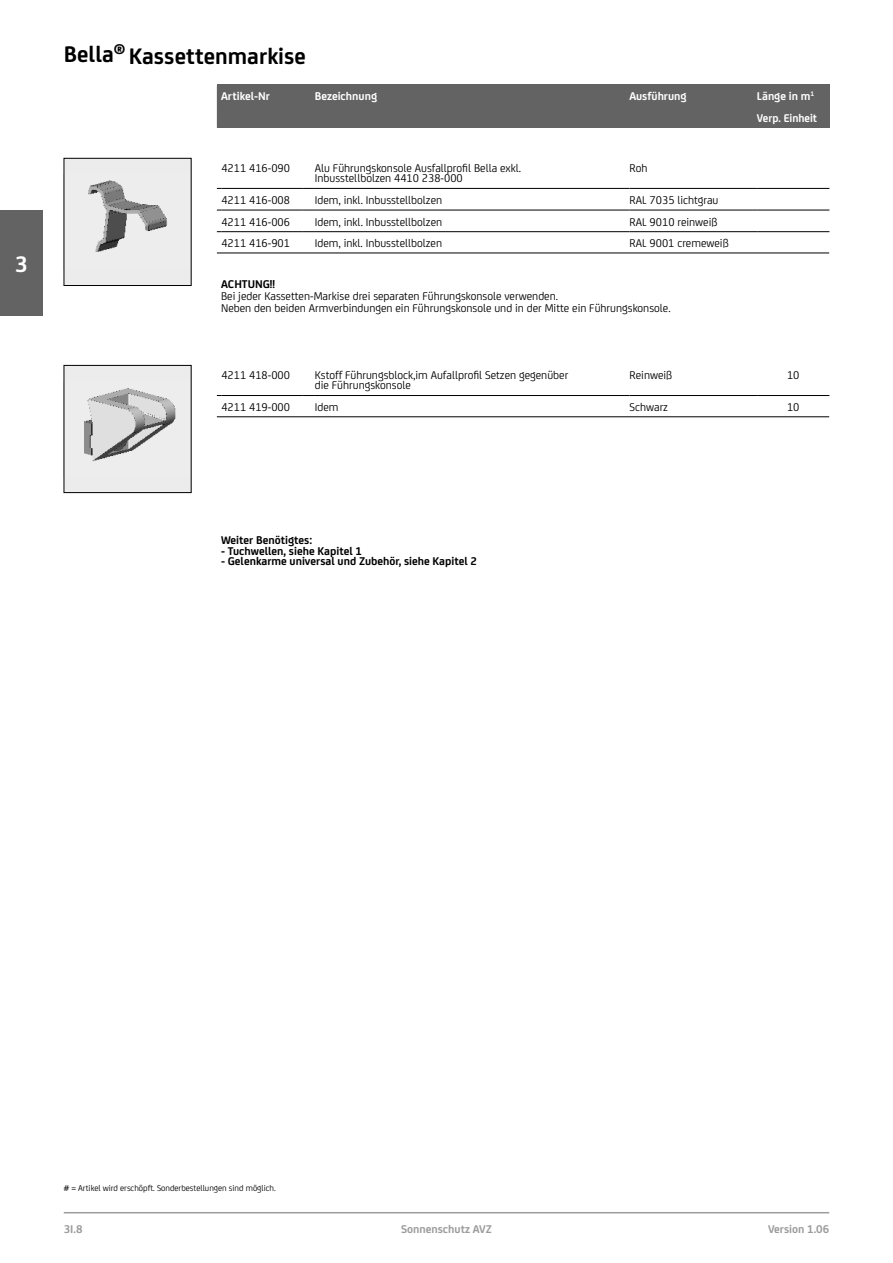
<style>
.page{position:relative;width:893px;height:1263px;background:#fff}
.page>*{position:absolute;margin:0;border:0;box-sizing:border-box;transform-origin:0 0}
.t1{font:700 24px "FS Joey";color:#000}
.t2{font:700 24px "FS Joey";color:#fff}
.t3{font:12px/10.5px "FS Joey";color:#000}
.t4{font:700 12px "FS Joey";color:#000}
.t5{font:700 12px/21.3px "FS Joey";color:#fff}
.t6{font:700 12px "FS Joey";color:#9c9c9c}
.t7{font:9px "FS Joey";color:#000}
</style>
<div class="page">
<hr style="left:64px;top:1212px;width:765px;height:1px;background:#9c9c9c">
<div style="left:217px;top:84px;width:612px;height:44px;background:#626262"></div>
<div style="left:0;top:210px;width:43px;height:106px;background:#636363"></div>
<hr style="left:217px;top:253px;width:612px;height:1px;background:#000">
<hr style="left:221px;top:188px;width:81px;height:1px;background:#000">
<svg style="left:302px;top:188px;width:13px;height:1px"></svg>
<hr style="left:315px;top:188px;width:315px;height:1px;background:#000">
<hr style="left:630px;top:188px;width:127px;height:1px;background:#000">
<hr style="left:757px;top:188px;width:72px;height:1px;background:#000">
<hr style="left:221px;top:210px;width:81px;height:1px;background:#000">
<svg style="left:302px;top:210px;width:13px;height:1px"></svg>
<hr style="left:315px;top:210px;width:315px;height:1px;background:#000">
<hr style="left:630px;top:210px;width:127px;height:1px;background:#000">
<hr style="left:757px;top:210px;width:72px;height:1px;background:#000">
<hr style="left:221px;top:231px;width:81px;height:1px;background:#000">
<svg style="left:302px;top:231px;width:13px;height:1px"></svg>
<hr style="left:315px;top:231px;width:315px;height:1px;background:#000">
<hr style="left:630px;top:231px;width:127px;height:1px;background:#000">
<hr style="left:757px;top:231px;width:72px;height:1px;background:#000">
<div style="left:64px;top:158px;width:127px;height:127px;background:#ececec"></div>
<img style="left:88px;top:180px;width:79px;height:72px">
<div style="left:64px;top:158px;width:127px;height:128px;border:1px solid #000"></div>
<hr style="left:217px;top:416px;width:612px;height:1px;background:#000">
<hr style="left:221px;top:395px;width:81px;height:1px;background:#000">
<svg style="left:302px;top:395px;width:13px;height:1px"></svg>
<hr style="left:315px;top:395px;width:315px;height:1px;background:#000">
<hr style="left:630px;top:395px;width:127px;height:1px;background:#000">
<hr style="left:757px;top:395px;width:72px;height:1px;background:#000">
<div style="left:64px;top:365px;width:127px;height:128px;background:#ececec"></div>
<img style="left:84px;top:388px;width:92px;height:74px">
<div style="left:64px;top:365px;width:127px;height:128px;border:1px solid #000"></div>
<h1 class="t2" style="left:15px;top:246px;width:14px">3</h1>
<h1 class="t1" style="left:64px;top:38px;width:244px">Bella<sup>®</sup> Kassettenmarkise</h1>
<p class="t5" style="left:221px;top:85px;width:50px">Artikel-Nr</p>
<p class="t5" style="left:315px;top:85px;width:64px">Bezeichnung</p>
<p class="t5" style="left:629px;top:85px;width:59px">Ausführung</p>
<p class="t5" style="left:757px;top:85px;width:62px">Länge in m<sup>1<br></sup>Verp. Einheit</p>
<p class="t3" style="left:221px;top:162px;width:70px">4211 416-090</p>
<p class="t3" style="left:315px;top:162px;width:208px">Alu Führungskonsole Ausfallprofil Bella exkl.<br>Inbusstellbolzen 4410 238-000</p>
<p class="t3" style="left:630px;top:162px;width:19px">Roh</p>
<p class="t3" style="left:221px;top:194px;width:70px">4211 416-008</p>
<p class="t3" style="left:315px;top:194px;width:129px">Idem, inkl. Inbusstellbolzen</p>
<p class="t3" style="left:630px;top:194px;width:90px">RAL 7035 lichtgrau</p>
<p class="t3" style="left:221px;top:216px;width:70px">4211 416-006</p>
<p class="t3" style="left:315px;top:216px;width:129px">Idem, inkl. Inbusstellbolzen</p>
<p class="t3" style="left:630px;top:216px;width:89px">RAL 9010 reinweiß</p>
<p class="t3" style="left:221px;top:237px;width:70px">4211 416-901</p>
<p class="t3" style="left:315px;top:237px;width:129px">Idem, inkl. Inbusstellbolzen</p>
<p class="t3" style="left:629px;top:237px;width:101px">RAL 9001 cremeweiß</p>
<p class="t4" style="left:221px;top:275px;width:55px">ACHTUNG!!</p>
<p class="t3" style="left:221px;top:289px;width:451px;line-height:12px">Bei jeder Kassetten-Markise drei separaten Führungskonsole verwenden.<br>Neben den beiden Armverbindungen ein Führungskonsole und in der Mitte ein Führungskonsole.</p>
<p class="t3" style="left:221px;top:369px;width:70px">4211 418-000</p>
<p class="t3" style="left:315px;top:369px;width:255px">Kstoff Führungsblock,im Aufallprofil Setzen gegenüber die Führungskonsole</p>
<p class="t3" style="left:630px;top:369px;width:44px">Reinweiß</p>
<p class="t3" style="left:787px;top:369px;width:14px">10</p>
<p class="t3" style="left:221px;top:401px;width:70px">4211 419-000</p>
<p class="t3" style="left:315px;top:401px;width:25px">Idem</p>
<p class="t3" style="left:630px;top:401px;width:40px">Schwarz</p>
<p class="t3" style="left:787px;top:401px;width:14px">10</p>
<p class="t4" style="left:221px;top:531px;width:93px">Weiter Benötigtes:</p>
<p class="t4" style="left:221px;top:542px;width:142px">- Tuchwellen, siehe Kapitel 1</p>
<p class="t4" style="left:221px;top:552px;width:257px">- Gelenkarme universal und Zubehör, siehe Kapitel 2</p>
<p class="t7" style="left:64px;top:1181px;width:214px"># = Artikel wird erschöpft. Sonderbestellungen sind möglich.</p>
<p class="t6" style="left:64px;top:1220px;width:20px">3I.8</p>
<p class="t6" style="left:401px;top:1220px;width:92px">Sonnenschutz AVZ</p>
<p class="t6" style="left:768px;top:1220px;width:63px">Version 1.06</p>
</div>
